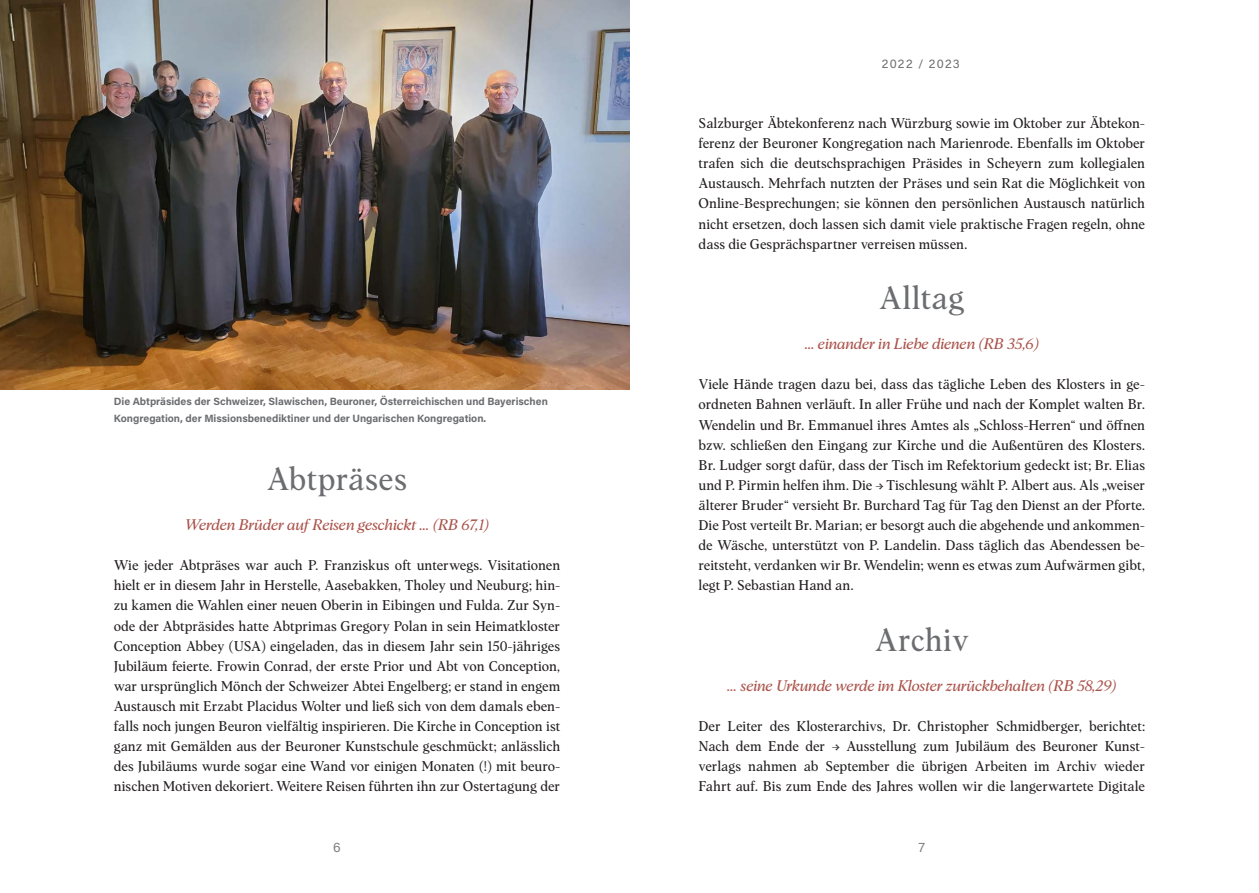
<style>
.page{position:relative;width:1259px;height:893px;background:#fff}
.page>*{position:absolute;margin:0;border:0;box-sizing:border-box;transform-origin:0 0}
.t1{font:31.5px "Albra Text";letter-spacing:.01em;color:#6c6d70}
.t2{font:italic 15px "Albra Text";color:#aa524a}
.t3{font:13.8px/20.1px "Albra Text";color:#231f20;text-align:justify}
.t4{font:13.8px "Acumin Pro";color:#808285}
.t5{font:12px "Acumin Pro";letter-spacing:.1em;color:#6c6d70}
.t6{font:700 10.5px/16.5px "Acumin Pro";color:#6c6d70}
</style>
<div class="page">
<img style="left:0;top:0;width:629px;height:389px">
<p class="t6" style="left:114px;top:393px;width:436px">Die Abtpräsides der Schweizer, Slawischen, Beuroner, Österreichischen und Bayerischen<br>Kongregation, der Missionsbenediktiner und der Ungarischen Kongregation.</p>
<h1 class="t1" style="left:267px;top:456px;width:142px">Abtpräses</h1>
<p class="t2" style="left:185px;top:514px;width:306px">Werden Brüder auf Reisen geschickt … (RB 67,1)</p>
<p class="t3" style="left:114px;top:554px;width:448px">Wie jeder Abtpräses war auch P. Franziskus oft unterwegs. Visitationen hielt er in diesem Jahr in Herstelle, Aasebakken, Tholey und Neuburg; hin&shy;zu kamen die Wahlen einer neuen Oberin in Eibingen und Fulda. Zur Syn&shy;ode der Abtpräsides hatte Abtprimas Gregory Polan in sein Heimatkloster Conception Abbey (USA) eingeladen, das in diesem Jahr sein 150-jähriges Jubiläum feierte. Frowin Conrad, der erste Prior und Abt von Conception, war ursprünglich Mönch der Schweizer Abtei Engelberg; er stand in engem Austausch mit Erzabt Placidus Wolter und ließ sich von dem damals eben&shy;falls noch jungen Beuron vielfältig inspirieren. Die Kirche in Conception ist ganz mit Gemälden aus der Beuroner Kunstschule geschmückt; anlässlich des Jubiläums wurde sogar eine Wand vor einigen Monaten (!) mit beuro&shy;nischen Motiven dekoriert. Weitere Reisen führten ihn zur Ostertagung der</p>
<p class="t5" style="left:882px;top:55px;width:80px">2022 / 2023</p>
<p class="t3" style="left:698px;top:112px;width:448px">Salzburger Äbtekonferenz nach Würzburg sowie im Oktober zur Äbtekon&shy;ferenz der Beuroner Kongregation nach Marienrode. Ebenfalls im Oktober trafen sich die deutschsprachigen Präsides in Scheyern zum kollegialen Austausch. Mehrfach nutzten der Präses und sein Rat die Möglichkeit von Online-Besprechungen; sie können den persönlichen Austausch natürlich nicht ersetzen, doch lassen sich damit viele praktische Fragen regeln, ohne dass die Gesprächspartner verreisen müssen.</p>
<h1 class="t1" style="left:879px;top:275px;width:87px">Alltag</h1>
<p class="t2" style="left:804px;top:333px;width:236px">… einander in Liebe dienen (RB 35,6)</p>
<p class="t3" style="left:698px;top:373px;width:448px">Viele Hände tragen dazu bei, dass das tägliche Leben des Klosters in ge&shy;ordneten Bahnen verläuft. In aller Frühe und nach der Komplet walten Br.<br>Wendelin und Br. Emmanuel ihres Amtes als „Schloss-Herren“ und öffnen bzw. schließen den Eingang zur Kirche und die Außentüren des Klosters.<br>Br. Ludger sorgt dafür, dass der Tisch im Refektorium gedeckt ist; Br. Elias und P. Pirmin helfen ihm. Die → Tischlesung wählt P. Albert aus. Als „weiser älterer Bruder“ versieht Br. Burchard Tag für Tag den Dienst an der Pforte.<br>Die Post verteilt Br. Marian; er besorgt auch die abgehende und ankommen&shy;de Wäsche, unterstützt von P. Landelin. Dass täglich das Abendessen be&shy;reitsteht, verdanken wir Br. Wendelin; wenn es etwas zum Aufwärmen gibt, legt P. Sebastian Hand an.</p>
<h1 class="t1" style="left:875px;top:617px;width:95px">Archiv</h1>
<p class="t2" style="left:727px;top:674px;width:391px">… seine Urkunde werde im Kloster zurückbehalten (RB 58,29)</p>
<p class="t3" style="left:698px;top:715px;width:448px">Der Leiter des Klosterarchivs, Dr. Christopher Schmidberger, berichtet:<br>Nach dem Ende der → Ausstellung zum Jubiläum des Beuroner Kunst&shy;verlags nahmen ab September die übrigen Arbeiten im Archiv wieder Fahrt auf. Bis zum Ende des Jahres wollen wir die langerwartete Digitale</p>
<p class="t4" style="left:333px;top:837px;width:9px">6</p>
<p class="t4" style="left:918px;top:837px;width:8px">7</p>
</div>
